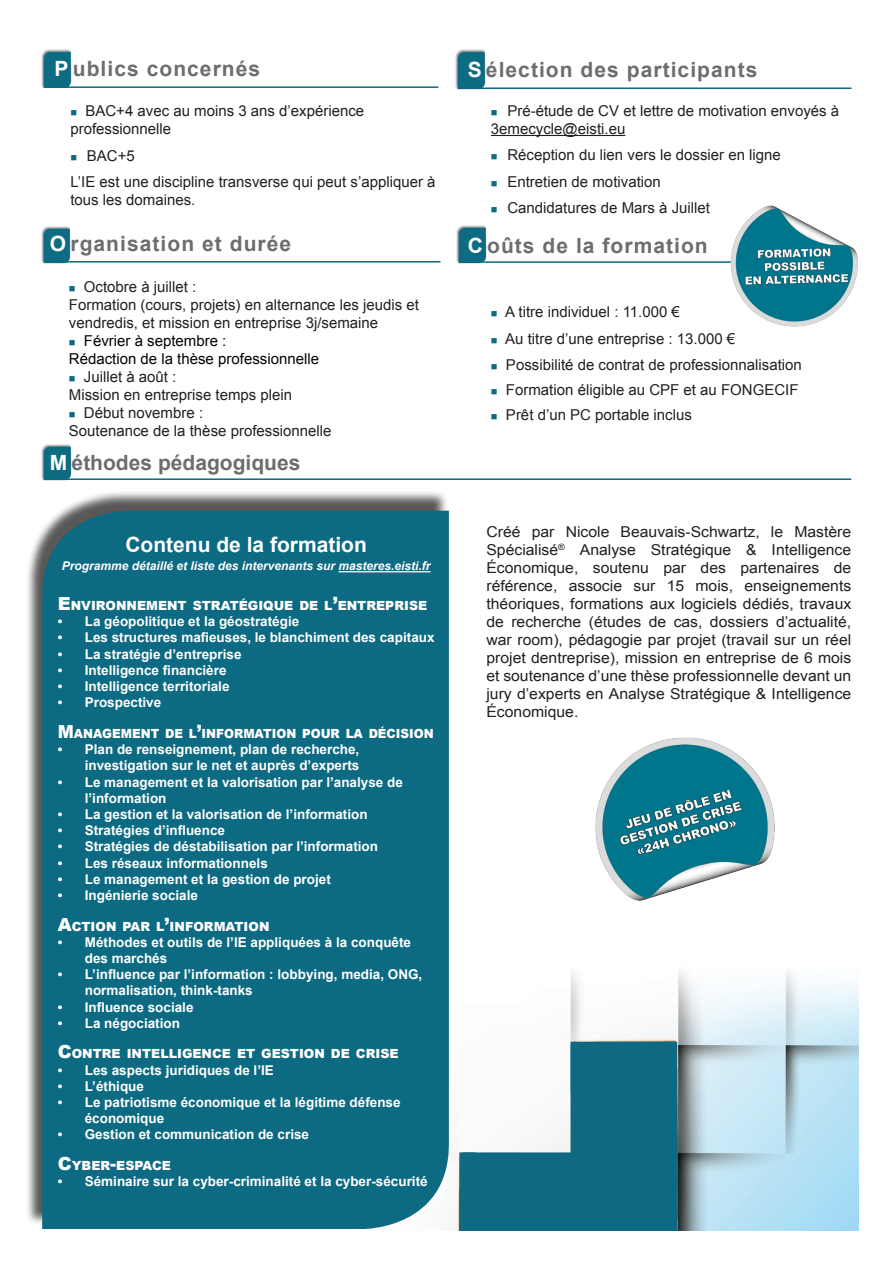
<style>
.page{position:relative;width:893px;height:1263px;background:#fff}
.page>*{position:absolute;margin:0;border:0;box-sizing:border-box;transform-origin:0 0}
.t1{font:700 21px "Arial";letter-spacing:.05em;color:#6c6d70}
.t2{font:700 21px "Arial";color:#6c6d70}
.t3{font:700 21px "Arial";color:#fff}
.t4{font:15px/18px "Arial";color:#231f20}
.t5{font:15px/18px "Arial";color:#231f20;text-align:justify;scale:1.05 1}
.t6{font:15px "Arial";color:#040503}
.t7{font:700 13.5px/16.2px "Arial";color:#fff}
.t8{font:900 12.6px "Arial";color:#fff}
.t9{font:900 12.6px "Arial";color:#fff;scale:.95 1}
.t10{font:italic 700 12px "Arial";color:#fff}
.s1{color:#fff}
.s2{color:#0c6a82}
.s3{font-size:18px}
</style>
<div class="page">
<img style="left:41px;top:444px;width:30px;height:36px">
<img style="left:41px;top:226px;width:29px;height:37px">
<img style="left:449px;top:971px;width:410px;height:259px">
<div style="left:25px;top:490px;width:424px;height:735px;background:#231f20;opacity:.75"></div>
<div style="left:42px;top:511px;width:407px;height:718px;background:#0c6a82"></div>
<img style="left:41px;top:49px;width:30px;height:39px">
<img style="left:455px;top:49px;width:30px;height:40px">
<img style="left:456px;top:225px;width:30px;height:38px">
<hr style="left:491px;top:135px;width:134px;height:1px;background:#231f20">
<hr style="left:45px;top:478px;width:806px;height:2px;background:#0c6a82">
<hr style="left:45px;top:86px;width:393px;height:2px;background:#0c6a82">
<hr style="left:458px;top:87px;width:393px;height:2px;background:#0c6a82">
<hr style="left:460px;top:261px;width:389px;height:2px;background:#0c6a82">
<img style="left:595px;top:737px;width:180px;height:164px">
<hr style="left:45px;top:261px;width:396px;height:2px;background:#0c6a82">
<hr style="left:339px;top:571px;width:92px;height:1px;background:#fff">
<img style="left:730px;top:205px;width:128px;height:122px">
<p class="t1" style="left:55px;top:55px;width:207px"><span class="s1">P</span> ublics concernés</p>
<p class="t1" style="left:468px;top:56px;width:291px"><span class="s1">S</span> élection des participants</p>
<p class="t4" style="left:70px;top:102px;width:295px"><span class="s2">■</span> BAC+4 avec au moins 3 ans d’expérience professionnelle</p>
<p class="t4" style="left:70px;top:147px;width:66px"><span class="s2">■</span> BAC+5</p>
<p class="t4" style="left:70px;top:173px;width:367px">L’IE est une discipline transverse qui peut s’appliquer à tous les domaines.</p>
<p class="t1" style="left:50px;top:229px;width:243px"><span class="s1">O</span> rganisation et durée</p>
<p class="t4" style="left:69px;top:278px;width:129px"><span class="s2">■</span> Octobre à juillet :</p>
<p class="t4" style="left:69px;top:296px;width:352px">Formation (cours, projets) en alternance les jeudis et vendredis, et mission en entreprise 3j/semaine</p>
<p class="t6" style="left:69px;top:331px;width:159px"><span class="s2">■</span> Février à septembre :</p>
<p class="t6" style="left:69px;top:349px;width:252px">Rédaction de la thèse professionnelle</p>
<p class="t4" style="left:69px;top:368px;width:109px"><span class="s2">■</span> Juillet à août :</p>
<p class="t4" style="left:69px;top:386px;width:225px">Mission en entreprise temps plein</p>
<p class="t4" style="left:69px;top:404px;width:136px"><span class="s2">■</span> Début novembre :</p>
<p class="t4" style="left:69px;top:422px;width:264px">Soutenance de la thèse professionnelle</p>
<p class="t2" style="left:50px;top:448px;width:252px"><span class="s1">M</span> éthodes pédagogiques</p>
<p class="t3" style="left:125px;top:530px;width:243px">Contenu de la formation</p>
<p class="t10" style="left:62px;top:558px;width:370px">Programme détaillé et liste des intervenants sur masteres.eisti.fr</p>
<p class="t8" style="left:58px;top:596px;width:44px"><span class="s3">E</span>NVIRONN</p>
<p class="t8" style="left:137px;top:596px;width:41px">EMENT</p>
<p class="t8" style="left:193px;top:596px;width:10px">STRATÉGI</p>
<p class="t8" style="left:263px;top:596px;width:94px">QUE DE L<span class="s3">’</span>ENTR</p>
<p class="t8" style="left:376px;top:596px;width:18px">EPRIS</p>
<p class="t8" style="left:418px;top:596px;width:11px">E</p>
<p class="t7" style="left:58px;top:614px;width:243px">• La géopolitique et la géostratégie</p>
<p class="t7" style="left:58px;top:630px;width:378px">• Les structures mafieuses, le blanchiment des capitaux</p>
<p class="t7" style="left:58px;top:646px;width:185px">• La stratégie d’entreprise</p>
<p class="t7" style="left:58px;top:662px;width:170px">• Intelligence financière</p>
<p class="t7" style="left:58px;top:679px;width:173px">• Intelligence territoriale</p>
<p class="t7" style="left:58px;top:695px;width:105px">• Prospective</p>
<p class="t9" style="left:58px;top:724px;width:28px"><span class="s3">M</span>ANAG</p>
<p class="t9" style="left:112px;top:724px;width:160px">EMENT DE L<span class="s3">’</span>INFORMATION</p>
<p class="t9" style="left:302px;top:724px;width:80px">POURLADÉCISION</p>
<p class="t7" style="left:58px;top:742px;width:303px;text-align:right">• Plan de renseignement, plan de recherche, investigation sur le net et auprès d’experts</p>
<p class="t7" style="left:85px;top:774px;width:320px;text-indent:-27px">• Le management et la valorisation par l’analyse de l’information</p>
<p class="t7" style="left:58px;top:806px;width:311px">• La gestion et la valorisation de l’information</p>
<p class="t7" style="left:58px;top:823px;width:169px">• Stratégies d’influence</p>
<p class="t7" style="left:58px;top:839px;width:322px">• Stratégies de déstabilisation par l’information</p>
<p class="t7" style="left:58px;top:855px;width:212px">• Les réseaux informationnels</p>
<p class="t7" style="left:58px;top:871px;width:275px">• Le management et la gestion de projet</p>
<p class="t7" style="left:58px;top:887px;width:142px">• Ingénierie sociale</p>
<p class="t8" style="left:58px;top:917px;width:24px"><span class="s3">A</span>CTION</p>
<p class="t8" style="left:123px;top:917px;width:10px">PAR</p>
<p class="t8" style="left:156px;top:917px;width:79px">L<span class="s3">’</span>IN FORMATION</p>
<p class="t7" style="left:85px;top:934px;width:328px;text-indent:-27px">• Méthodes et outils de l’IE appliquées à la conquête des marchés</p>
<p class="t7" style="left:85px;top:967px;width:339px;text-indent:-27px">• L’influence par l’information : lobbying, media, ONG, normalisation, think-tanks</p>
<p class="t7" style="left:58px;top:999px;width:137px">• Influence sociale</p>
<p class="t7" style="left:58px;top:1015px;width:124px">• La négociation</p>
<p class="t8" style="left:58px;top:1045px;width:25px"><span class="s3">C</span>ONTR</p>
<p class="t8" style="left:112px;top:1045px;width:24px">E INT</p>
<p class="t8" style="left:151px;top:1045px;width:140px">ELLIGENCE ET GESTION</p>
<p class="t8" style="left:331px;top:1045px;width:35px">DE CRIS</p>
<p class="t8" style="left:389px;top:1045px;width:11px">E</p>
<p class="t7" style="left:58px;top:1062px;width:218px">• Les aspects juridiques de l’IE</p>
<p class="t7" style="left:58px;top:1078px;width:88px">• L’éthique</p>
<p class="t7" style="left:85px;top:1094px;width:317px;text-indent:-27px">• Le patriotisme économique et la légitime défense économique</p>
<p class="t7" style="left:58px;top:1127px;width:253px">• Gestion et communication de crise</p>
<p class="t8" style="left:58px;top:1156px;width:78px"><span class="s3">C</span>YBER<span class="s3">-</span>ESPAC</p>
<p class="t8" style="left:162px;top:1156px;width:11px">E</p>
<p class="t7" style="left:58px;top:1174px;width:371px">• Séminaire sur la cyber-criminalité et la cyber-sécurité</p>
<p class="t4" style="left:491px;top:102px;width:350px"><span class="s2">■</span> Pré-étude de CV et lettre de motivation envoyés à<br>3emecycle@eisti.eu</p>
<p class="t4" style="left:491px;top:146px;width:291px"><span class="s2">■</span> Réception du lien vers le dossier en ligne</p>
<p class="t4" style="left:491px;top:173px;width:171px"><span class="s2">■</span> Entretien de motivation</p>
<p class="t4" style="left:491px;top:199px;width:221px"><span class="s2">■</span> Candidatures de Mars à Juillet</p>
<p class="t1" style="left:468px;top:232px;width:242px"><span class="s1">C</span> oûts de la formation</p>
<p class="t4" style="left:491px;top:303px;width:191px"><span class="s2">■</span> A titre individuel : 11.000 €</p>
<p class="t4" style="left:491px;top:329px;width:246px"><span class="s2">■</span> Au titre d’une entreprise : 13.000 €</p>
<p class="t4" style="left:491px;top:356px;width:313px"><span class="s2">■</span> Possibilité de contrat de professionnalisation</p>
<p class="t4" style="left:491px;top:381px;width:309px"><span class="s2">■</span> Formation éligible au CPF et au FONGECIF</p>
<p class="t4" style="left:491px;top:406px;width:202px"><span class="s2">■</span> Prêt d’un PC portable inclus</p>
<p class="t5" style="left:486px;top:522px;width:349px">Créé par Nicole Beauvais-Schwartz, le Mastère Spécialisé<sup>®</sup> Analyse Stratégique &amp; Intelligence Économique, soutenu par des partenaires de référence, associe sur 15 mois, enseignements théoriques, formations aux logiciels dédiés, travaux de recherche (études de cas, dossiers d’actualité, war room), pédagogie par projet (travail sur un réel projet dentreprise), mission en entreprise de 6 mois et soutenance d’une thèse professionnelle devant un jury d’experts en Analyse Stratégique &amp; Intelligence Économique.</p>
</div>
